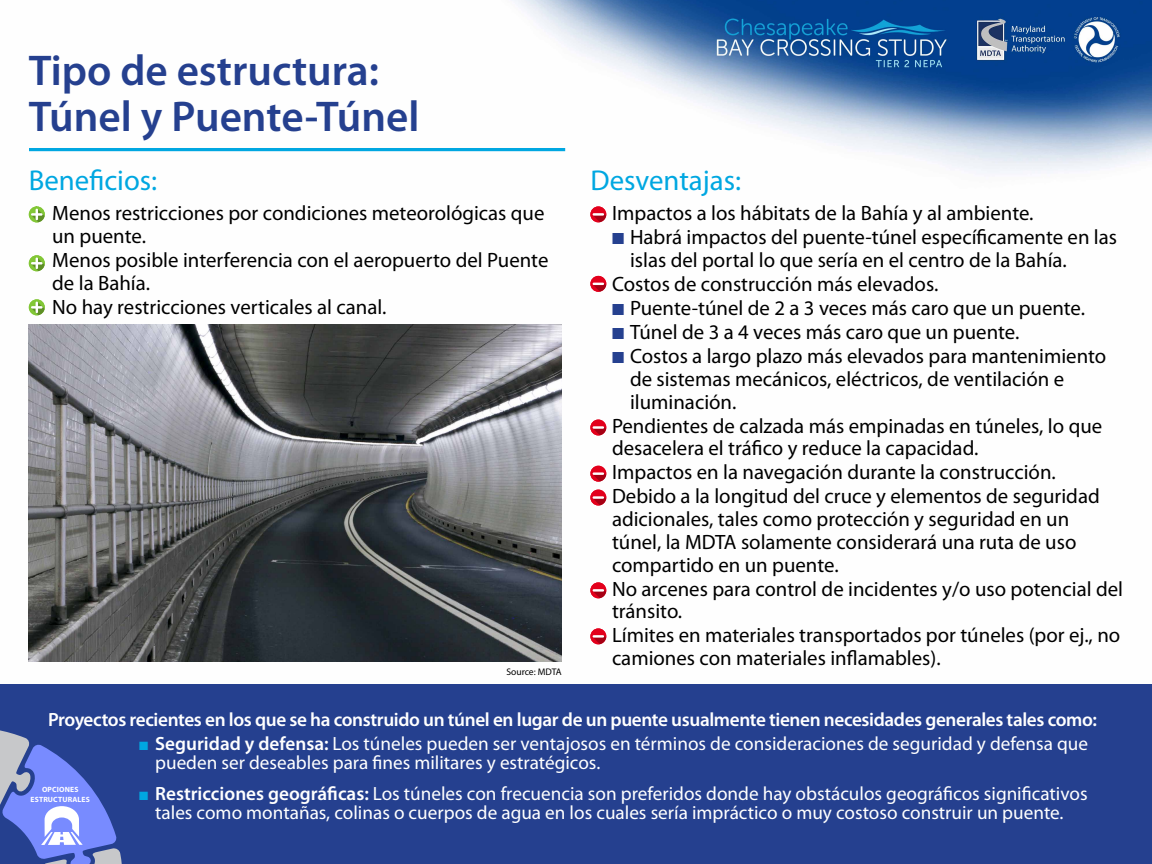
<style>
.page{position:relative;width:1152px;height:864px;background:#fff}
.page>*{position:absolute;margin:0;border:0;box-sizing:border-box;transform-origin:0 0}
.t1{font:600 43.2px/46px "Myriad Pro";color:#25408f}
.t2{font:28.8px "Myriad Pro";color:#00a7e1}
.t3{font:20.8px/23.4px "Myriad Pro";color:#000}
.t4{font:19.2px/18.8px "Myriad Pro";color:#fff}
.t5{font:600 19.2px "Myriad Pro";letter-spacing:-.02em;color:#fff}
.t6{font:9.6px "Myriad Pro";letter-spacing:-.005em;color:#000}
.t7{font:700 7.6px/10px "Myriad Pro";letter-spacing:.02em;color:#fff;text-align:center}
.s1{color:#25408f}
.s2{color:#00a7e1}
.s3{font-weight:600}
</style>
<div class="page">
<img style="left:28px;top:0;width:1124px;height:662px">
<hr style="left:29px;top:148px;width:536px;height:3px;background:#00a7e1">
<svg style="left:29px;top:206px;width:16px;height:16px"></svg>
<svg style="left:590px;top:206px;width:16px;height:16px"></svg>
<svg style="left:590px;top:276px;width:16px;height:16px"></svg>
<svg style="left:590px;top:420px;width:16px;height:15px"></svg>
<svg style="left:590px;top:466px;width:16px;height:15px"></svg>
<svg style="left:590px;top:490px;width:16px;height:15px"></svg>
<svg style="left:590px;top:582px;width:16px;height:16px"></svg>
<svg style="left:590px;top:628px;width:16px;height:16px"></svg>
<svg style="left:29px;top:255px;width:16px;height:16px"></svg>
<svg style="left:29px;top:299px;width:16px;height:16px"></svg>
<div style="left:0;top:684px;width:1152px;height:180px;background:#25408f"></div>
<svg style="left:0;top:730px;width:122px;height:134px"></svg>
<img style="left:29px;top:325px;width:533px;height:337px">
<h1 class="t1" style="left:29px;top:48px;width:392px">Tipo de estructura:<br>Túnel y Puente-Túnel</h1>
<h2 class="t2" style="left:29px;top:165px;width:130px">Beneficios:</h2>
<p class="t3" style="left:52px;top:202px;width:498px">Menos restricciones por condiciones meteorológicas que un puente.<br>Menos posible interferencia con el aeropuerto del Puente de la Bahía.<br>No hay restricciones verticales al canal.</p>
<h2 class="t2" style="left:590px;top:165px;width:152px">Desventajas:</h2>
<p class="t3" style="left:612px;top:202px;width:423px">Impactos a los hábitats de la Bahía y al ambiente.</p>
<p class="t3" style="left:612px;top:226px;width:507px"><span class="s1">■</span> Habrá impactos del puente-túnel específicamente en las</p>
<p class="t3" style="left:630px;top:249px;width:438px">islas del portal lo que sería en el centro de la Bahía.</p>
<p class="t3" style="left:612px;top:273px;width:328px">Costos de construcción más elevados.</p>
<p class="t3" style="left:612px;top:297px;width:475px"><span class="s1">■</span> Puente-túnel de 2 a 3 veces más caro que un puente.</p>
<p class="t3" style="left:612px;top:321px;width:409px"><span class="s1">■</span> Túnel de 3 a 4 veces más caro que un puente.</p>
<p class="t3" style="left:612px;top:345px;width:496px"><span class="s1">■</span> Costos a largo plazo más elevados para mantenimiento</p>
<p class="t3" style="left:630px;top:368px;width:436px">de sistemas mecánicos, eléctricos, de ventilación e</p>
<p class="t3" style="left:630px;top:390px;width:108px">iluminación.</p>
<p class="t3" style="left:612px;top:414px;width:492px">Pendientes de calzada más empinadas en túneles, lo que</p>
<p class="t3" style="left:612px;top:437px;width:368px">desacelera el tráfico y reduce la capacidad.</p>
<p class="t3" style="left:612px;top:461px;width:445px">Impactos en la navegación durante la construcción.</p>
<p class="t3" style="left:612px;top:485px;width:489px">Debido a la longitud del cruce y elementos de seguridad</p>
<p class="t3" style="left:612px;top:508px;width:459px">adicionales, tales como protección y seguridad en un</p>
<p class="t3" style="left:612px;top:531px;width:466px">túnel, la MDTA solamente considerará una ruta de uso</p>
<p class="t3" style="left:612px;top:553px;width:228px">compartido en un puente.</p>
<p class="t3" style="left:612px;top:577px;width:513px">No arcenes para control de incidentes y/o uso potencial del</p>
<p class="t3" style="left:612px;top:600px;width:72px">tránsito.</p>
<p class="t3" style="left:612px;top:624px;width:510px">Límites en materiales transportados por túneles (por ej., no</p>
<p class="t3" style="left:612px;top:647px;width:330px">camiones con materiales inflamables).</p>
<p class="t6" style="left:506px;top:666px;width:57px">Source: MDTA</p>
<p class="t5" style="left:48px;top:709px;width:1051px">Proyectos recientes en los que se ha construido un túnel en lugar de un puente usualmente tienen necesidades generales tales como:</p>
<p class="t4" style="left:155px;top:735px;width:934px;text-indent:-16px"><span class="s2">■</span> <span class="s3">Seguridad y defensa:</span> Los túneles pueden ser ventajosos en términos de consideraciones de seguridad y defensa que pueden ser deseables para fines militares y estratégicos.</p>
<p class="t4" style="left:139px;top:785px;width:950px;text-align:center"><span class="s2">■</span> <span class="s3">Restricciones geográficas:</span> Los túneles con frecuencia son preferidos donde hay obstáculos geográficos significativos tales como montañas, colinas o cuerpos de agua en los cuales sería impráctico o muy costoso construir un puente.</p>
<p class="t7" style="left:31px;top:785px;width:61px">OPCIONES<br>ESTRUCTURALES</p>
</div>
